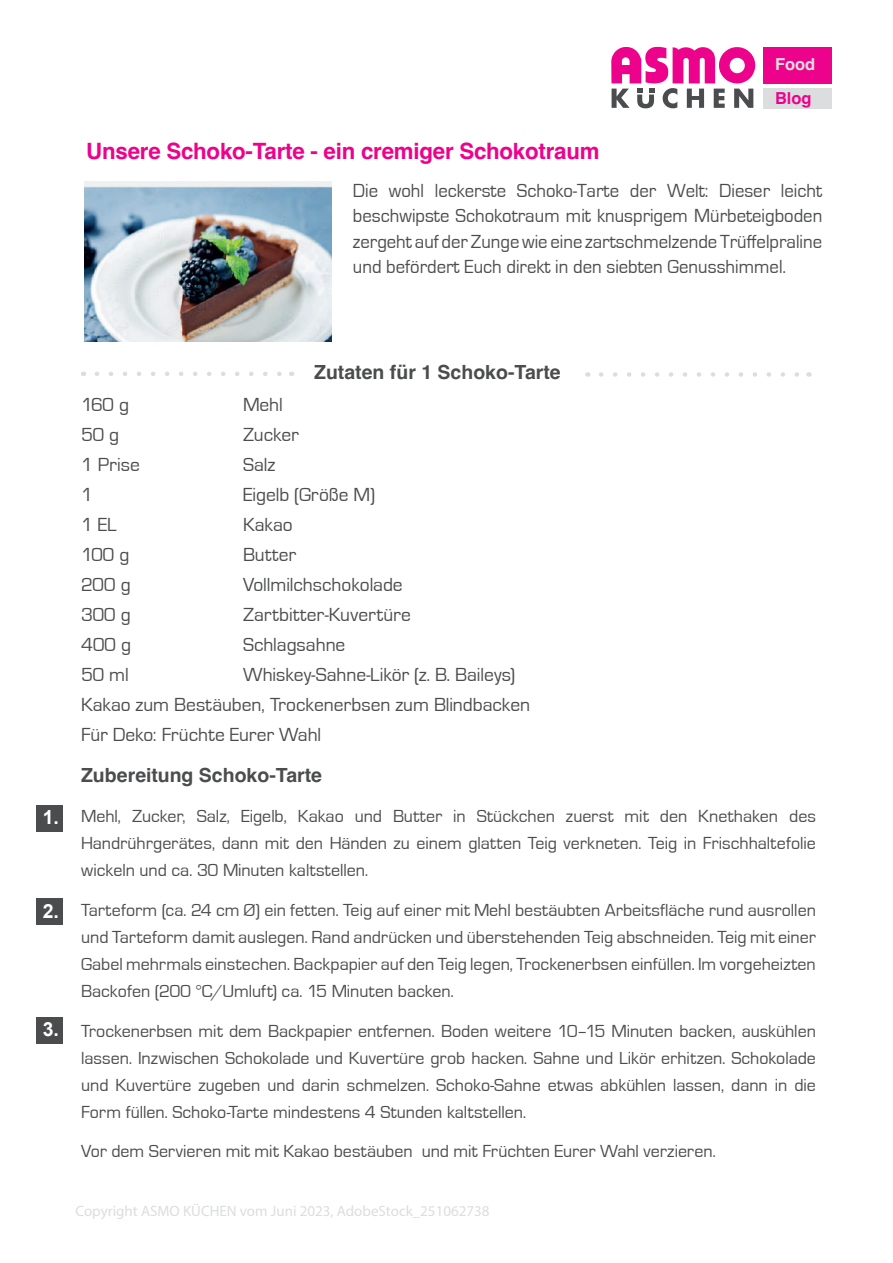
<style>
.page{position:relative;width:893px;height:1263px;background:#fff}
.page>*{position:absolute;margin:0;border:0;box-sizing:border-box;transform-origin:0 0}
.t1{font:700 22.5px "Helvetica";letter-spacing:-.01em;color:#ed028c}
.t2{font:19.5px/30px "Eurostile";color:#4b4c4d}
.t3{font:19.5px/25.5px "Eurostile";color:#4b4c4d;text-align:justify;scale:.96 1}
.t4{font:700 19.5px "Helvetica";color:#4b4c4d}
.t5{font:700 19.5px "Arial";color:#fff}
.t6{font:18px/27px "Eurostile";color:#4b4c4d;text-align:justify}
.t7{font:700 16.5px "Helvetica";color:#dcdddf}
.t8{font:700 16.5px "Helvetica";color:#ed028c}
.t9{font:15px "Myriad Pro";color:#dcdddf}
</style>
<div class="page">
<img style="left:84px;top:182px;width:248px;height:160px">
<svg style="left:97px;top:372px;width:185px;height:4px"></svg>
<svg style="left:601px;top:372px;width:198px;height:5px"></svg>
<svg style="left:611px;top:47px;width:144px;height:61px"></svg>
<div style="left:763px;top:47px;width:69px;height:36px;background:#ed028c"></div>
<div style="left:763px;top:88px;width:69px;height:20px;background:#dcdddf"></div>
<div style="left:36px;top:805px;width:27px;height:26px;background:#4b4c4d"></div>
<div style="left:36px;top:898px;width:27px;height:27px;background:#4b4c4d"></div>
<div style="left:36px;top:1017px;width:27px;height:26px;background:#4b4c4d"></div>
<p class="t1" style="left:86px;top:137px;width:515px">Unsere Schoko-Tarte - ein cremiger Schokotraum</p>
<p class="t7" style="left:775px;top:53px;width:42px">Food</p>
<p class="t8" style="left:775px;top:87px;width:38px">Blog</p>
<p class="t3" style="left:353px;top:178px;width:490px">Die wohl leckerste Schoko-Tarte der Welt: Dieser leicht beschwipste Schokotraum mit knusprigem Mürbeteigboden zergeht auf der Zunge wie eine zartschmelzende Trüffelpraline und befördert Euch direkt in den siebten Genusshimmel.</p>
<p class="t5" style="left:43px;top:804px;width:18px">1.</p>
<p class="t5" style="left:43px;top:898px;width:18px">2.</p>
<p class="t5" style="left:43px;top:1016px;width:18px">3.</p>
<p class="t4" style="left:314px;top:360px;width:248px">Zutaten für 1 Schoko-Tarte</p>
<p class="t2" style="left:81px;top:390px;width:49px">160 g</p>
<p class="t2" style="left:243px;top:390px;width:41px">Mehl</p>
<p class="t2" style="left:81px;top:420px;width:40px">50 g</p>
<p class="t2" style="left:243px;top:420px;width:57px">Zucker</p>
<p class="t2" style="left:81px;top:450px;width:60px">1 Prise</p>
<p class="t2" style="left:243px;top:450px;width:34px">Salz</p>
<p class="t2" style="left:81px;top:480px;width:13px">1</p>
<p class="t2" style="left:243px;top:480px;width:133px">Eigelb (Größe M)</p>
<p class="t2" style="left:81px;top:510px;width:37px">1 EL</p>
<p class="t2" style="left:243px;top:510px;width:51px">Kakao</p>
<p class="t2" style="left:81px;top:540px;width:50px">100 g</p>
<p class="t2" style="left:243px;top:540px;width:55px">Butter</p>
<p class="t2" style="left:81px;top:570px;width:51px">200 g</p>
<p class="t2" style="left:243px;top:570px;width:161px">Vollmilchschokolade</p>
<p class="t2" style="left:81px;top:600px;width:51px">300 g</p>
<p class="t2" style="left:243px;top:600px;width:169px">Zartbitter-Kuvertüre</p>
<p class="t2" style="left:81px;top:630px;width:51px">400 g</p>
<p class="t2" style="left:243px;top:630px;width:104px">Schlagsahne</p>
<p class="t2" style="left:81px;top:660px;width:49px">50 ml</p>
<p class="t2" style="left:81px;top:660px;width:450px;text-indent:162px">Whiskey-Sahne-Likör (z. B. Baileys)<br>Kakao zum Bestäuben, Trockenerbsen zum Blindbacken<br>Für Deko: Früchte Eurer Wahl</p>
<p class="t4" style="left:81px;top:763px;width:242px">Zubereitung Schoko-Tarte</p>
<p class="t6" style="left:81px;top:803px;width:736px">Mehl, Zucker, Salz, Eigelb, Kakao und Butter in Stückchen zuerst mit den Knethaken des Handrührgerätes, dann mit den Händen zu einem glatten Teig verkneten. Teig in Frischhaltefolie wickeln und ca. 30 Minuten kaltstellen.</p>
<p class="t6" style="left:81px;top:897px;width:736px">Tarteform (ca. 24 cm Ø) ein fetten. Teig auf einer mit Mehl bestäubten Arbeitsfläche rund ausrollen und Tarteform damit auslegen. Rand andrücken und überstehenden Teig abschneiden. Teig mit einer Gabel mehrmals einstechen. Backpapier auf den Teig legen, Trockenerbsen einfüllen. Im vorgeheizten Backofen (200 °C/Umluft) ca. 15 Minuten backen.</p>
<p class="t6" style="left:81px;top:1017px;width:736px">Trockenerbsen mit dem Backpapier entfernen. Boden weitere 10–15 Minuten backen, auskühlen lassen. Inzwischen Schokolade und Kuvertüre grob hacken. Sahne und Likör erhitzen. Schokolade und Kuvertüre zugeben und darin schmelzen. Schoko-Sahne etwas abkühlen lassen, dann in die Form füllen. Schoko-Tarte mindestens 4 Stunden kaltstellen.</p>
<p class="t6" style="left:81px;top:1138px;width:636px">Vor dem Servieren mit mit Kakao bestäuben und mit Früchten Eurer Wahl verzieren.</p>
<p class="t9" style="left:75px;top:1201px;width:416px">Copyright ASMO KÜCHEN vom Juni 2023, AdobeStock_251062738</p>
</div>
